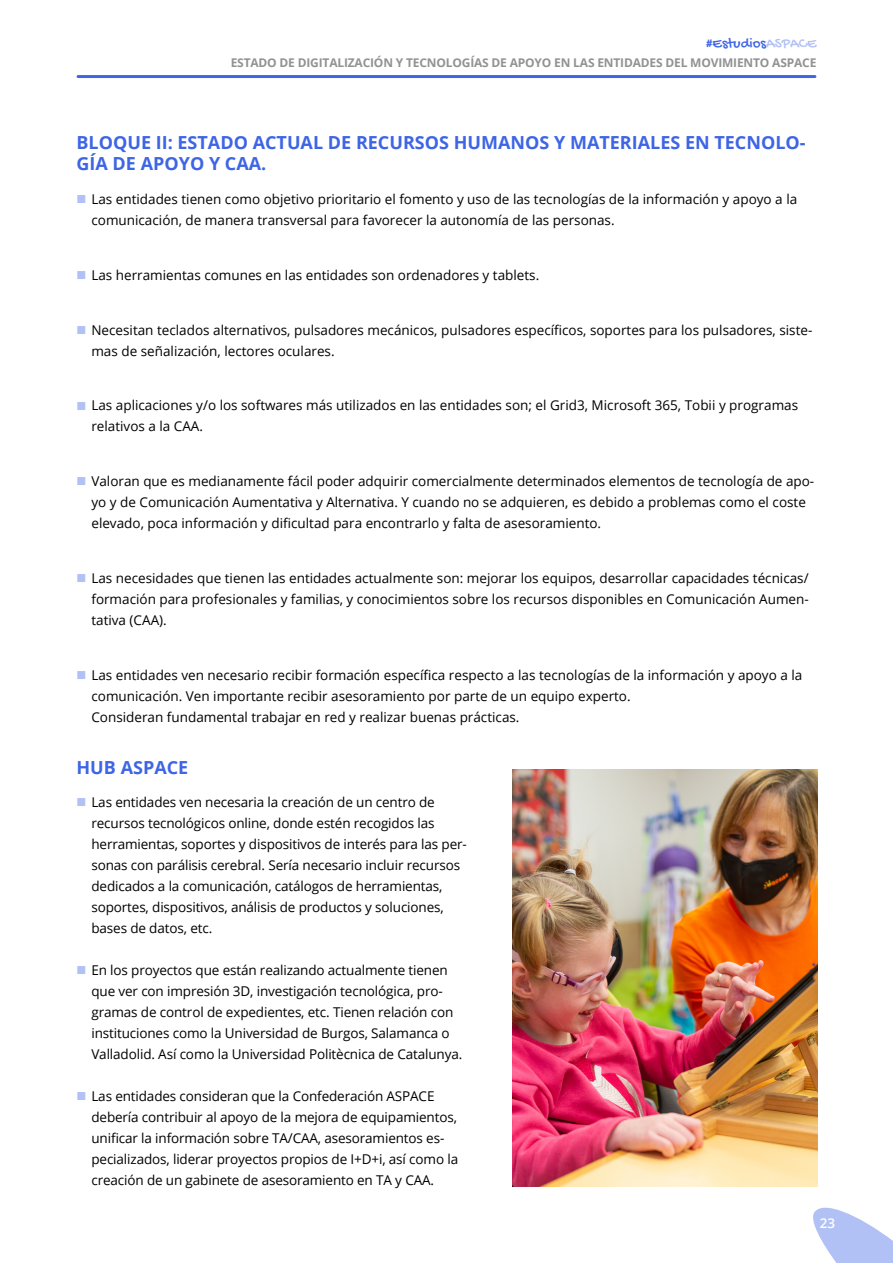
<style>
.page{position:relative;width:893px;height:1263px;background:#fff}
.page>*{position:absolute;margin:0;border:0;box-sizing:border-box;transform-origin:0 0}
.t1{font:700 18px/21.6px "Open Sans";color:#3e65e5}
.t2{font:15px "Gochi Hand";color:#3e65e5}
.t3{font:13.5px/21px "Open Sans";color:#000}
.t4{font:600 13.5px "Open Sans";color:#fff}
.t5{font:700 12px "Open Sans";letter-spacing:-.015em;color:#929292}
.s1{color:#b2c1f5}
.s2{font-family:"Sarabun";font-weight:800;font-size:16.5px;color:#b2c1f5}
</style>
<div class="page">
<img style="left:512px;top:770px;width:305px;height:416px">
<hr style="left:78px;top:75px;width:737px;height:3px;background:#3e65e5">
<svg style="left:813px;top:1207px;width:80px;height:56px"></svg>
<p class="t2" style="left:706px;top:35px;width:112px">#Estudios<span class="s1">ASPACE</span></p>
<p class="t5" style="left:231px;top:54px;width:587px">ESTADO DE DIGITALIZACIÓN Y TECNOLOGÍAS DE APOYO EN LAS ENTIDADES DEL MOVIMIENTO ASPACE</p>
<h1 class="t1" style="left:77px;top:131px;width:731px">BLOQUE II: ESTADO ACTUAL DE RECURSOS HUMANOS Y MATERIALES EN TECNOLO-<br>GÍA DE APOYO Y CAA.</h1>
<p class="t3" style="left:91px;top:188px;width:707px;text-indent:-15px"><span class="s2">■</span> Las entidades tienen como objetivo prioritario el fomento y uso de las tecnologías de la información y apoyo a la comunicación, de manera transversal para favorecer la autonomía de las personas.</p>
<p class="t3" style="left:77px;top:264px;width:464px"><span class="s2">■</span> Las herramientas comunes en las entidades son ordenadores y tablets.</p>
<p class="t3" style="left:91px;top:319px;width:722px;text-indent:-15px"><span class="s2">■</span> Necesitan teclados alternativos, pulsadores mecánicos, pulsadores específicos, soportes para los pulsadores, siste&shy;mas de señalización, lectores oculares.</p>
<p class="t3" style="left:91px;top:395px;width:708px;text-indent:-15px"><span class="s2">■</span> Las aplicaciones y/o los softwares más utilizados en las entidades son; el Grid3, Microsoft 365, Tobii y programas relativos a la CAA.</p>
<p class="t3" style="left:91px;top:470px;width:724px;text-indent:-15px"><span class="s2">■</span> Valoran que es medianamente fácil poder adquirir comercialmente determinados elementos de tecnología de apo&shy;yo y de Comunicación Aumentativa y Alternativa. Y cuando no se adquieren, es debido a problemas como el coste elevado, poca información y dificultad para encontrarlo y falta de asesoramiento.</p>
<p class="t3" style="left:91px;top:567px;width:719px;text-align:justify;text-indent:-15px"><span class="s2">■</span> Las necesidades que tienen las entidades actualmente son: mejorar los equipos, desarrollar capacidades técnicas/ formación para profesionales y familias, y conocimientos sobre los recursos disponibles en Comunicación Aumen&shy;tativa (CAA).</p>
<p class="t3" style="left:91px;top:664px;width:712px;text-indent:-15px"><span class="s2">■</span> Las entidades ven necesario recibir formación específica respecto a las tecnologías de la información y apoyo a la comunicación. Ven importante recibir asesoramiento por parte de un equipo experto.<br>Consideran fundamental trabajar en red y realizar buenas prácticas.</p>
<h1 class="t1" style="left:77px;top:756px;width:113px">HUB ASPACE</h1>
<p class="t3" style="left:91px;top:791px;width:377px;text-indent:-15px"><span class="s2">■</span> Las entidades ven necesaria la creación de un centro de recursos tecnológicos online, donde estén recogidos las herramientas, soportes y dispositivos de interés para las per&shy;sonas con parálisis cerebral. Sería necesario incluir recursos dedicados a la comunicación, catálogos de herramientas, soportes, dispositivos, análisis de productos y soluciones, bases de datos, etc.</p>
<p class="t3" style="left:91px;top:959px;width:372px;text-indent:-15px"><span class="s2">■</span> En los proyectos que están realizando actualmente tienen que ver con impresión 3D, investigación tecnológica, pro&shy;gramas de control de expedientes, etc. Tienen relación con instituciones como la Universidad de Burgos, Salamanca o Valladolid. Así como la Universidad Politècnica de Catalunya.</p>
<p class="t3" style="left:91px;top:1085px;width:368px;text-indent:-15px"><span class="s2">■</span> Las entidades consideran que la Confederación ASPACE debería contribuir al apoyo de la mejora de equipamientos, unificar la información sobre TA/CAA, asesoramientos es&shy;pecializados, liderar proyectos propios de I+D+i, así como la creación de un gabinete de asesoramiento en TA y CAA.</p>
<p class="t4" style="left:820px;top:1214px;width:17px">23</p>
</div>
